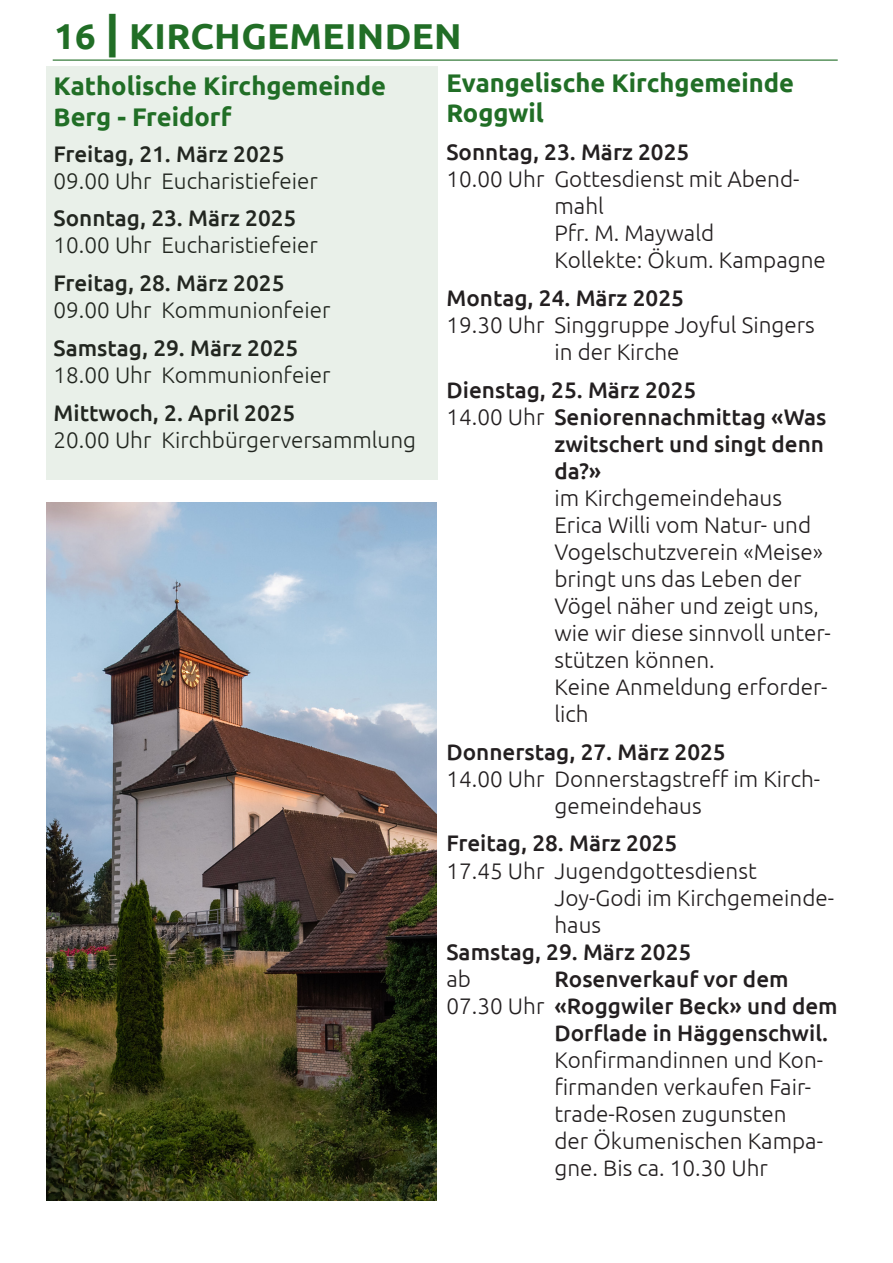
<style>
.page{position:relative;width:893px;height:1263px;background:#fff}
.page>*{position:absolute;margin:0;border:0;box-sizing:border-box;transform-origin:0 0}
.t1{font:700 36px "Ubuntu";letter-spacing:.01em;color:#216e26}
.t2{font:700 25.5px/30.6px "Ubuntu";color:#216e26}
.t3{font:300 22.5px "Ubuntu";color:#231f20}
.t4{font:500 22.5px "Ubuntu";color:#231f20}
.s1{font-style:inherit}
.s2{font-size:45px}
.s3{font-weight:300}
</style>
<div class="page">
<hr style="left:53px;top:60px;width:785px;height:1px;background:#216e26">
<div style="left:46px;top:66px;width:392px;height:414px;background:#e9f0e9"></div>
<img style="left:46px;top:502px;width:390px;height:699px">
<h1 class="t1" style="left:54px;top:13px;width:409px"><span class="s1">16</span> <span class="s2">|</span> KIRCHGEMEINDEN</h1>
<p class="t2" style="left:54px;top:69px;width:334px">Katholische Kirchgemeinde<br>Berg - Freidorf</p>
<p class="t4" style="left:54px;top:139px;width:232px">Freitag, 21. März 2025</p>
<p class="t3" style="left:54px;top:167px;width:266px">09.00 Uhr Eucharistiefeier</p>
<p class="t4" style="left:54px;top:204px;width:244px">Sonntag, 23. März 2025</p>
<p class="t3" style="left:54px;top:232px;width:266px">10.00 Uhr Eucharistiefeier</p>
<p class="t4" style="left:54px;top:269px;width:232px">Freitag, 28. März 2025</p>
<p class="t3" style="left:54px;top:297px;width:278px">09.00 Uhr Kommunionfeier</p>
<p class="t4" style="left:54px;top:334px;width:246px">Samstag, 29. März 2025</p>
<p class="t3" style="left:54px;top:361px;width:278px">18.00 Uhr Kommunionfeier</p>
<p class="t4" style="left:54px;top:398px;width:243px">Mittwoch, 2. April 2025</p>
<p class="t3" style="left:54px;top:426px;width:364px">20.00 Uhr Kirchbürgerversammlung</p>
<p class="t2" style="left:446px;top:66px;width:349px">Evangelische Kirchgemeinde<br>Roggwil</p>
<p class="t4" style="left:446px;top:138px;width:244px">Sonntag, 23. März 2025</p>
<p class="t3" style="left:446px;top:166px;width:355px">10.00 Uhr Gottesdienst mit Abend-</p>
<p class="t3" style="left:554px;top:193px;width:51px">mahl</p>
<p class="t3" style="left:554px;top:220px;width:161px">Pfr. M. Maywald</p>
<p class="t3" style="left:554px;top:247px;width:273px">Kollekte: Ökum. Kampagne</p>
<p class="t4" style="left:446px;top:284px;width:239px">Montag, 24. März 2025</p>
<p class="t3" style="left:446px;top:311px;width:370px">19.30 Uhr Singgruppe Joyful Singers</p>
<p class="t3" style="left:554px;top:338px;width:126px">in der Kirche</p>
<p class="t4" style="left:446px;top:376px;width:251px">Dienstag, 25. März 2025</p>
<p class="t4" style="left:446px;top:403px;width:381px"><span class="s3">14.00 Uhr</span> Seniorennachmittag «Was</p>
<p class="t4" style="left:554px;top:430px;width:271px">zwitschert und singt denn</p>
<p class="t4" style="left:554px;top:457px;width:48px">da?»</p>
<p class="t3" style="left:554px;top:484px;width:229px">im Kirchgemeindehaus</p>
<p class="t3" style="left:554px;top:511px;width:258px">Erica Willi vom Natur- und</p>
<p class="t3" style="left:554px;top:538px;width:270px">Vogelschutzverein «Meise»</p>
<p class="t3" style="left:554px;top:565px;width:248px">bringt uns das Leben der</p>
<p class="t3" style="left:554px;top:592px;width:266px">Vögel näher und zeigt uns,</p>
<p class="t3" style="left:554px;top:619px;width:278px">wie wir diese sinnvoll unter-</p>
<p class="t3" style="left:554px;top:646px;width:162px">stützen können.</p>
<p class="t3" style="left:554px;top:673px;width:275px">Keine Anmeldung erforder-</p>
<p class="t3" style="left:554px;top:700px;width:36px">lich</p>
<p class="t4" style="left:446px;top:737px;width:281px">Donnerstag, 27. März 2025</p>
<p class="t3" style="left:446px;top:765px;width:375px">14.00 Uhr Donnerstagstreff im Kirch-</p>
<p class="t3" style="left:554px;top:792px;width:149px">gemeindehaus</p>
<p class="t4" style="left:446px;top:829px;width:232px">Freitag, 28. März 2025</p>
<p class="t3" style="left:446px;top:857px;width:312px">17.45 Uhr Jugendgottesdienst</p>
<p class="t3" style="left:554px;top:884px;width:281px">Joy-Godi im Kirchgemeinde-</p>
<p class="t3" style="left:554px;top:911px;width:48px">haus</p>
<p class="t4" style="left:446px;top:937px;width:246px">Samstag, 29. März 2025</p>
<p class="t3" style="left:446px;top:965px;width:26px">ab</p>
<p class="t4" style="left:554px;top:964px;width:236px">Rosenverkauf vor dem</p>
<p class="t4" style="left:446px;top:991px;width:393px"><span class="s3">07.30 Uhr</span> «Roggwiler Beck» und dem</p>
<p class="t4" style="left:554px;top:1018px;width:275px">Dorflade in Häggenschwil.</p>
<p class="t3" style="left:554px;top:1046px;width:270px">Konfirmandinnen und Kon-</p>
<p class="t3" style="left:554px;top:1073px;width:258px">firmanden verkaufen Fair-</p>
<p class="t3" style="left:554px;top:1100px;width:234px">trade-Rosen zugunsten</p>
<p class="t3" style="left:554px;top:1127px;width:270px">der Ökumenischen Kampa-</p>
<p class="t3" style="left:554px;top:1154px;width:215px">gne. Bis ca. 10.30 Uhr</p>
</div>
